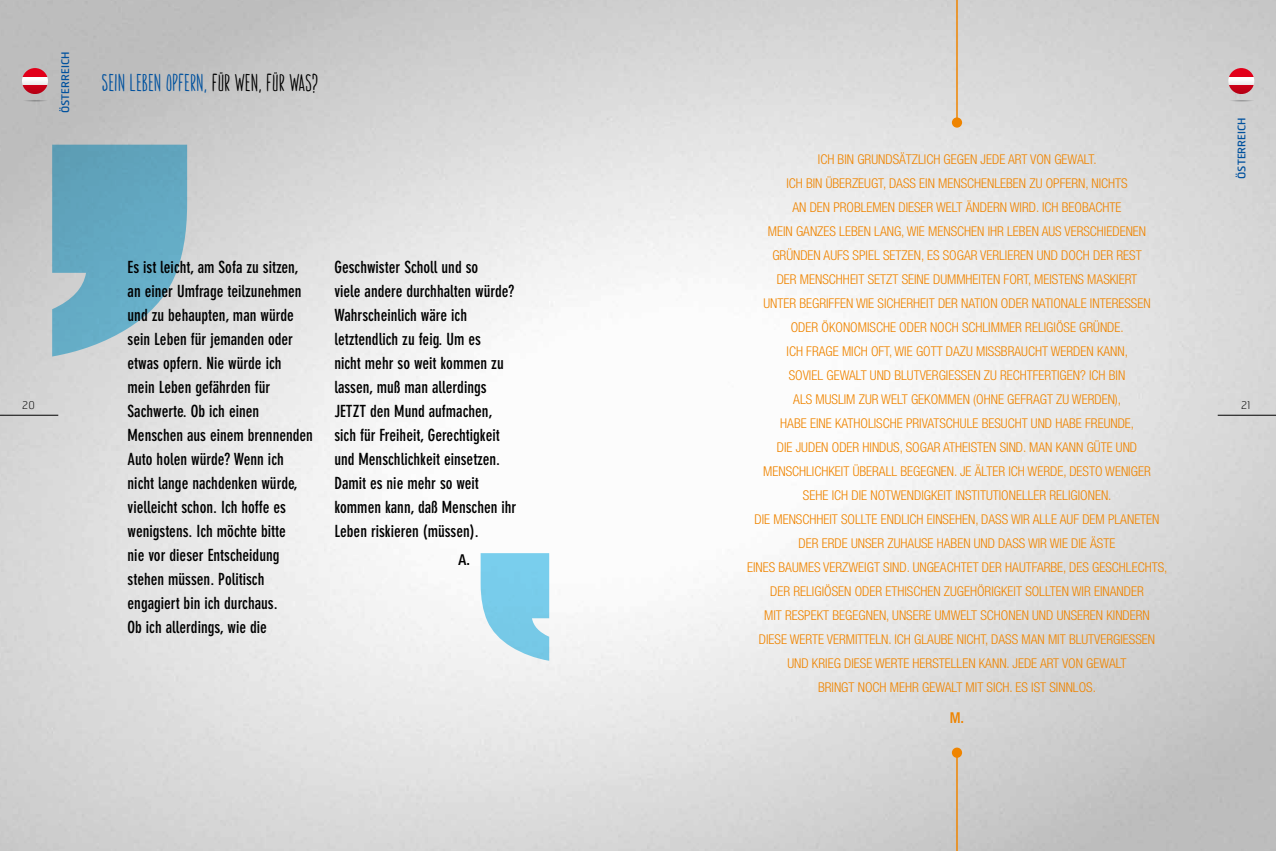
<style>
.page{position:relative;width:1276px;height:851px;background:#fff}
.page>*{position:absolute;margin:0;border:0;box-sizing:border-box;transform-origin:0 0}
.t1{font:700 22.5px "Amarelinha";letter-spacing:.04em;color:#00519e}
.t2{font:700 condensed 16.5px/24px "DIN Neuzeit Grotesk";color:#000}
.t3{font:500 condensed 15px "Helvetica Neue";color:#ef8400}
.t4{font:500 condensed 15px "Helvetica Neue";color:#000}
.t5{font:300 condensed 13.5px/24px "Helvetica Neue";color:#ef8400;text-align:center}
.t6{font:10.5px "Hermes";color:#00519e}
.t7{font:100 10.5px "Hermes";color:#000}
.s1{color:#000}
</style>
<div class="page">
<img style="left:0;top:0;width:1276px;height:850px">
<svg style="left:52px;top:145px;width:135px;height:211px;background:#77b0c4"></svg>
<svg style="left:480px;top:553px;width:69px;height:107px"></svg>
<hr style="left:956px;top:0;width:1px;height:122px;background:#ef8400">
<hr style="left:956px;top:752px;width:1px;height:98px;background:#ef8400">
<svg style="left:22px;top:68px;width:26px;height:9px"></svg>
<svg style="left:22px;top:85px;width:26px;height:9px"></svg>
<svg style="left:21px;top:99px;width:28px;height:3px"></svg>
<svg style="left:22px;top:68px;width:26px;height:26px"></svg>
<svg style="left:1228px;top:68px;width:26px;height:9px"></svg>
<svg style="left:1228px;top:85px;width:26px;height:9px"></svg>
<svg style="left:1227px;top:99px;width:28px;height:3px"></svg>
<svg style="left:1228px;top:68px;width:26px;height:26px"></svg>
<div style="left:952px;top:117px;width:10px;height:11px;background:#ef8400;border-radius:50%"></div>
<div style="left:952px;top:747px;width:10px;height:10px;background:#ef8400;border-radius:50%"></div>
<hr style="left:0;top:415px;width:58px;height:1px;background:#000">
<hr style="left:1217px;top:415px;width:59px;height:1px;background:#000">
<p class="t6" style="left:58px;top:113px;width:63px;rotate:-90deg">Österreich</p>
<h1 class="t1" style="left:102px;top:70px;width:217px">SEIN LEBEN OPFERN, <span class="s1">FÜR WEN, FÜR WAS?</span></h1>
<p class="t6" style="left:1235px;top:179px;width:63px;rotate:-90deg">Österreich</p>
<p class="t5" style="left:747px;top:147px;width:422px">ICH BIN GRUNDSÄTZLICH GEGEN JEDE ART VON GEWALT.<br>ICH BIN ÜBERZEUGT, DASS EIN MENSCHENLEBEN ZU OPFERN, NICHTS<br>AN DEN PROBLEMEN DIESER WELT ÄNDERN WIRD. ICH BEOBACHTE<br>MEIN GANZES LEBEN LANG, WIE MENSCHEN IHR LEBEN AUS VERSCHIEDENEN GRÜNDEN AUFS SPIEL SETZEN, ES SOGAR VERLIEREN UND DOCH DER REST<br>DER MENSCHHEIT SETZT SEINE DUMMHEITEN FORT, MEISTENS MASKIERT<br>UNTER BEGRIFFEN WIE SICHERHEIT DER NATION ODER NATIONALE INTERESSEN<br>ODER ÖKONOMISCHE ODER NOCH SCHLIMMER RELIGIÖSE GRÜNDE.<br>ICH FRAGE MICH OFT, WIE GOTT DAZU MISSBRAUCHT WERDEN KANN,<br>SOVIEL GEWALT UND BLUTVERGIESSEN ZU RECHTFERTIGEN? ICH BIN<br>ALS MUSLIM ZUR WELT GEKOMMEN (OHNE GEFRAGT ZU WERDEN),<br>HABE EINE KATHOLISCHE PRIVATSCHULE BESUCHT UND HABE FREUNDE,<br>DIE JUDEN ODER HINDUS, SOGAR ATHEISTEN SIND. MAN KANN GÜTE UND MENSCHLICHKEIT ÜBERALL BEGEGNEN. JE ÄLTER ICH WERDE, DESTO WENIGER<br>SEHE ICH DIE NOTWENDIGKEIT INSTITUTIONELLER RELIGIONEN.<br>DIE MENSCHHEIT SOLLTE ENDLICH EINSEHEN, DASS WIR ALLE AUF DEM PLANETEN DER ERDE UNSER ZUHAUSE HABEN UND DASS WIR WIE DIE ÄSTE<br>EINES BAUMES VERZWEIGT SIND. UNGEACHTET DER HAUTFARBE, DES GESCHLECHTS, DER RELIGIÖSEN ODER ETHISCHEN ZUGEHÖRIGKEIT SOLLTEN WIR EINANDER<br>MIT RESPEKT BEGEGNEN, UNSERE UMWELT SCHONEN UND UNSEREN KINDERN<br>DIESE WERTE VERMITTELN. ICH GLAUBE NICHT, DASS MAN MIT BLUTVERGIESSEN UND KRIEG DIESE WERTE HERSTELLEN KANN. JEDE ART VON GEWALT<br>BRINGT NOCH MEHR GEWALT MIT SICH. ES IST SINNLOS.</p>
<p class="t3" style="left:949px;top:708px;width:16px">M.</p>
<p class="t2" style="left:128px;top:255px;width:187px">Es ist leicht, am Sofa zu sitzen, an einer Umfrage teilzunehmen und zu behaupten, man würde sein Leben für jemanden oder etwas opfern. Nie würde ich<br>mein Leben gefährden für<br>Sachwerte. Ob ich einen<br>Menschen aus einem brennenden<br>Auto holen würde? Wenn ich nicht lange nachdenken würde, vielleicht schon. Ich hoffe es wenigstens. Ich möchte bitte<br>nie vor dieser Entscheidung stehen müssen. Politisch engagiert bin ich durchaus.<br>Ob ich allerdings, wie die</p>
<p class="t2" style="left:334px;top:255px;width:183px">Geschwister Scholl und so<br>viele andere durchhalten würde?<br>Wahrscheinlich wäre ich letztendlich zu feig. Um es<br>nicht mehr so weit kommen zu lassen, muß man allerdings<br>JETZT den Mund aufmachen, sich für Freiheit, Gerechtigkeit und Menschlichkeit einsetzen.<br>Damit es nie mehr so weit kommen kann, daß Menschen ihr<br>Leben riskieren (müssen).</p>
<p class="t7" style="left:22px;top:398px;width:14px">20</p>
<p class="t7" style="left:1241px;top:398px;width:11px">21</p>
<p class="t4" style="left:458px;top:550px;width:13px">A.</p>
</div>
